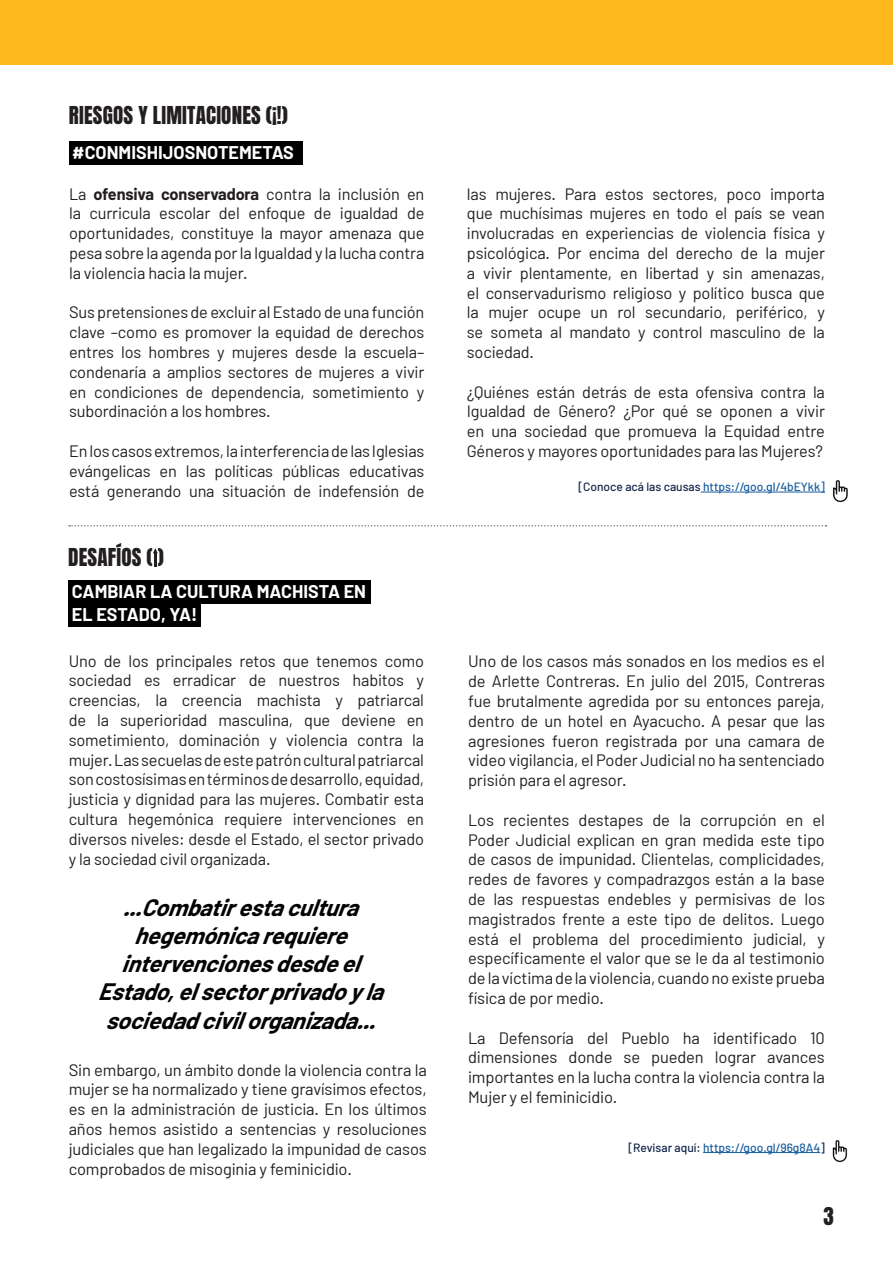
<style>
.page{position:relative;width:893px;height:1263px;background:#fff}
.page>*{position:absolute;margin:0;border:0;box-sizing:border-box;transform-origin:0 0}
.t1{font:italic 700 23.25px/28.2px "Barlow";color:#040503;text-align:center}
.t2{font:21px "Anton";letter-spacing:.01em;color:#231f20}
.t3{font:700 18px "Barlow";color:#fff}
.t4{font:16.5px/19.8px "Barlow";letter-spacing:-.01em;color:#231f20;text-align:justify}
.t5{font:500 12px "Barlow";color:#175d9e}
.s1{font-weight:700}
.s2{font-size:24px}
.s3{color:#12254b}
</style>
<div class="page">
<div style="left:0;top:0;width:893px;height:65px;background:#ffb81e"></div>
<hr style="left:701px;top:492px;width:124px;height:1px;background:#175d9e">
<div style="left:69px;top:141px;width:234px;height:24px;background:#000"></div>
<div style="left:68px;top:580px;width:303px;height:23px;background:#000"></div>
<svg style="left:153px;top:548px;width:5px;height:18px"></svg>
<div style="left:68px;top:603px;width:133px;height:23px;background:#000"></div>
<hr style="left:703px;top:1152px;width:117px;height:1px;background:#175d9e">
<svg style="left:69px;top:525px;width:757px;height:1px"></svg>
<img style="left:833px;top:480px;width:15px;height:23px">
<img style="left:832px;top:1140px;width:16px;height:23px">
<p class="t2" style="left:69px;top:105px;width:220px">RIESGOS Y LIMITACIONES (¡!)</p>
<p class="t3" style="left:72px;top:142px;width:223px">#CONMISHIJOSNOTEMETAS</p>
<p class="t4" style="left:69px;top:183px;width:357px">La <span class="s1">ofensiva conservadora</span> contra la inclusión en la curricula escolar del enfoque de igualdad de oportunidades, constituye la mayor amenaza que pesa sobre la agenda por la Igualdad y la lucha contra la violencia hacia la mujer.</p>
<p class="t4" style="left:69px;top:302px;width:357px">Sus pretensiones de excluir al Estado de una función clave –como es promover la equidad de derechos entres los hombres y mujeres desde la escuela– condenaría a amplios sectores de mujeres a vivir en condiciones de dependencia, sometimiento y subordinación a los hombres.</p>
<p class="t4" style="left:69px;top:441px;width:357px">En los casos extremos, la interferencia de las Iglesias evángelicas en las políticas públicas educativas está generando una situación de indefensión de</p>
<p class="t2" style="left:68px;top:547px;width:97px">DESAFÍOS ( )</p>
<p class="t3" style="left:72px;top:580px;width:296px">CAMBIAR LA CULTURA MACHISTA EN</p>
<p class="t3" style="left:72px;top:603px;width:127px">EL ESTADO, YA!</p>
<p class="t4" style="left:69px;top:650px;width:357px">Uno de los principales retos que tenemos como sociedad es erradicar de nuestros habitos y creencias, la creencia machista y patriarcal de la superioridad masculina, que deviene en sometimiento, dominación y violencia contra la mujer. Las secuelas de este patrón cultural patriarcal son costosísimas en términos de desarrollo, equidad, justicia y dignidad para las mujeres. Combatir esta cultura hegemónica requiere intervenciones en diversos niveles: desde el Estado, el sector privado y la sociedad civil organizada.</p>
<p class="t1" style="left:98px;top:893px;width:297px"><span class="s2">...</span>Combatirestacultura hegemónicarequiere intervencionesdesdeel<br>Estado,elsectorprivadoyla sociedadcivilorganizada.<span class="s2">..</span></p>
<p class="t4" style="left:69px;top:1059px;width:360px">Sin embargo, un ámbito donde la violencia contra la mujer se ha normalizado y tiene gravísimos efectos, es en la administración de justicia. En los últimos años hemos asistido a sentencias y resoluciones judiciales que han legalizado la impunidad de casos comprobados de misoginia y feminicidio.</p>
<p class="t4" style="left:467px;top:183px;width:360px">las mujeres. Para estos sectores, poco importa que muchísimas mujeres en todo el país se vean involucradas en experiencias de violencia física y psicológica. Por encima del derecho de la mujer a vivir plentamente, en libertad y sin amenazas, el conservadurismo religioso y político busca que la mujer ocupe un rol secundario, periférico, y se someta al mandato y control masculino de la sociedad.</p>
<p class="t4" style="left:467px;top:381px;width:360px">¿Quiénes están detrás de esta ofensiva contra la Igualdad de Género? ¿Por qué se oponen a vivir en una sociedad que promueva la Equidad entre Géneros y mayores oportunidades para las Mujeres?</p>
<p class="t5" style="left:578px;top:479px;width:248px"><span class="s3">[Conoce acá las causas</span> https://goo.gl/4bEYkk]</p>
<p class="t4" style="left:468px;top:651px;width:358px">Uno de los casos más sonados en los medios es el de Arlette Contreras. En julio del 2015, Contreras fue brutalmente agredida por su entonces pareja, dentro de un hotel en Ayacucho. A pesar que las agresiones fueron registrada por una camara de video vigilancia, el Poder Judicial no ha sentenciado prisión para el agresor.</p>
<p class="t4" style="left:468px;top:809px;width:358px">Los recientes destapes de la corrupción en el Poder Judicial explican en gran medida este tipo de casos de impunidad. Clientelas, complicidades, redes de favores y compadrazgos están a la base de las respuestas endebles y permisivas de los magistrados frente a este tipo de delitos. Luego está el problema del procedimiento judicial, y específicamente el valor que se le da al testimonio de la víctima de la violencia, cuando no existe prueba física de por medio.</p>
<p class="t4" style="left:468px;top:1027px;width:358px">La Defensoría del Pueblo ha identificado 10 dimensiones donde se pueden lograr avances importantes en la lucha contra la violencia contra la Mujer y el feminicidio.</p>
<p class="t5" style="left:628px;top:1140px;width:198px"><span class="s3">[Revisar aquí:</span> https://goo.gl/96g8A4<span class="s3">]</span></p>
<p class="t2" style="left:823px;top:1205px;width:12px">3</p>
</div>
